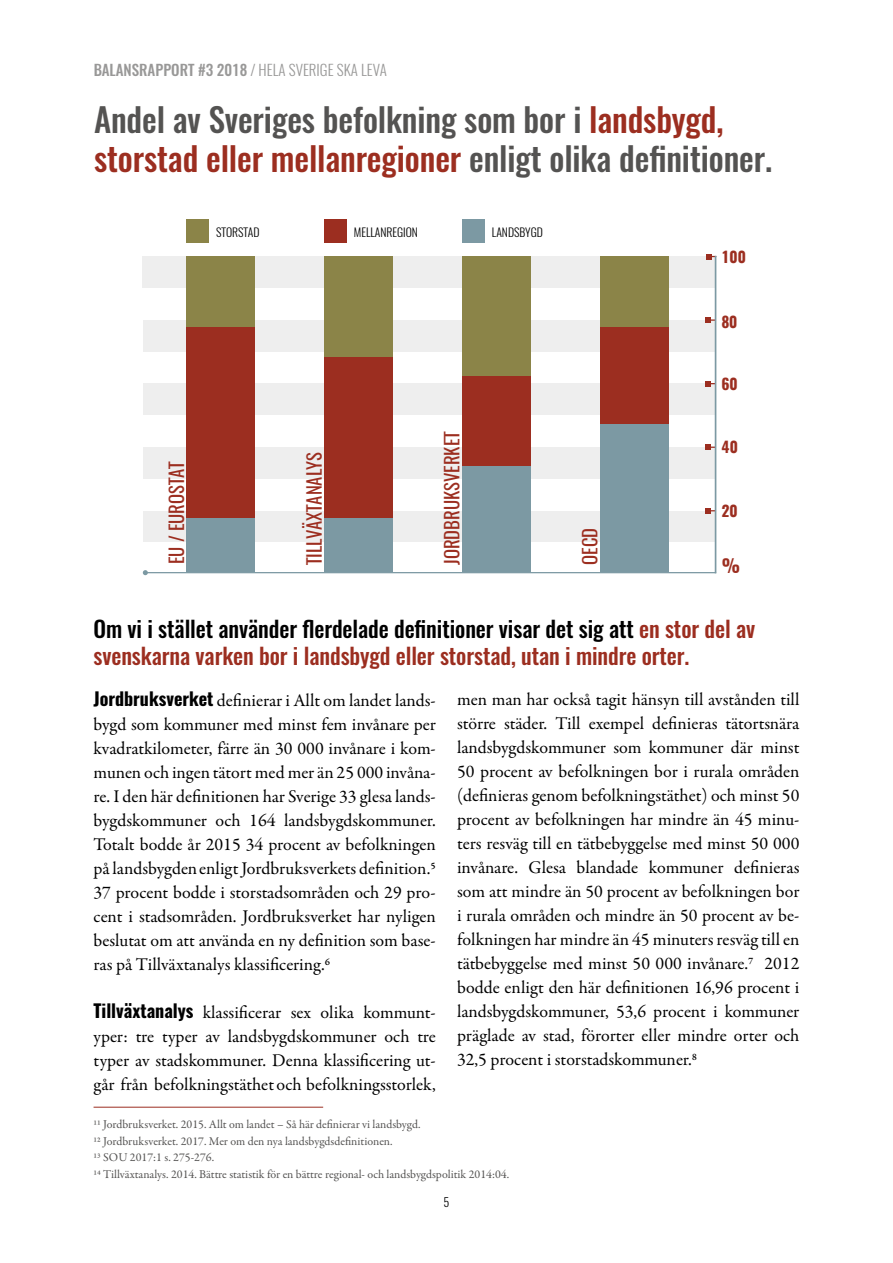
<style>
.page{position:relative;width:893px;height:1263px;background:#fff}
.page>*{position:absolute;margin:0;border:0;box-sizing:border-box;transform-origin:0 0}
.t1{font:500 33px/39px "Oswald";letter-spacing:-.005em;color:#545352}
.t2{font:500 22.5px/27px "Oswald";letter-spacing:-.005em;color:#9c2e20}
.t3{font:18.6px "Oswald";color:#9c2e20}
.t4{font:700 18.15px "Oswald";color:#9c2e20}
.t5{font:18px/24px "Garamond Premr Pro";color:#000;text-align:justify}
.t6{font:700 15.15px "Oswald";color:#9c2e20}
.t7{font:500 15px "Oswald";color:#545352}
.t8{font:12px/16.5px "Garamond Premr Pro";letter-spacing:-.005em;color:#545352}
.t9{font:300 12px "Oswald";color:#000}
.t10{font:300 11.7px "Oswald";letter-spacing:-.005em;color:#000}
.s1{font-weight:300}
.s2{color:#9c2e20}
.s3{color:#000}
.s4{font-family:"Oswald";font-weight:700}
</style>
<div class="page">
<hr style="left:94px;top:1107px;width:229px;height:1px;background:#9c2e20">
<div style="left:142px;top:256px;width:574px;height:32px;background:#eee"></div>
<div style="left:143px;top:320px;width:573px;height:32px;background:#eee"></div>
<div style="left:143px;top:383px;width:573px;height:32px;background:#eee"></div>
<div style="left:143px;top:447px;width:573px;height:32px;background:#eee"></div>
<div style="left:143px;top:511px;width:573px;height:31px;background:#eee"></div>
<svg style="left:706px;top:318px;width:9px;height:5px"></svg>
<svg style="left:706px;top:254px;width:10px;height:5px"></svg>
<svg style="left:706px;top:381px;width:9px;height:5px"></svg>
<svg style="left:706px;top:445px;width:9px;height:5px"></svg>
<svg style="left:706px;top:508px;width:9px;height:5px"></svg>
<hr style="left:145px;top:572px;width:571px;height:1px;background:#7c99a3">
<svg style="left:143px;top:570px;width:5px;height:5px"></svg>
<hr style="left:715px;top:256px;width:1px;height:317px;background:#7c99a3">
<div style="left:187px;top:256px;width:68px;height:71px;background:#8b8448"></div>
<div style="left:324px;top:256px;width:68px;height:101px;background:#8b8448"></div>
<div style="left:462px;top:256px;width:68px;height:120px;background:#8b8448"></div>
<div style="left:601px;top:256px;width:68px;height:71px;background:#8b8448"></div>
<div style="left:187px;top:518px;width:68px;height:54px;background:#7c99a3"></div>
<div style="left:324px;top:518px;width:68px;height:54px;background:#7c99a3"></div>
<div style="left:462px;top:466px;width:68px;height:106px;background:#7c99a3"></div>
<div style="left:601px;top:423px;width:68px;height:149px;background:#7c99a3"></div>
<div style="left:187px;top:327px;width:68px;height:191px;background:#9c2e20"></div>
<div style="left:324px;top:357px;width:68px;height:161px;background:#9c2e20"></div>
<div style="left:462px;top:376px;width:68px;height:90px;background:#9c2e20"></div>
<div style="left:601px;top:327px;width:68px;height:96px;background:#9c2e20"></div>
<div style="left:187px;top:219px;width:22px;height:23px;background:#8b8448"></div>
<div style="left:324px;top:219px;width:23px;height:23px;background:#9c2e20"></div>
<div style="left:462px;top:219px;width:23px;height:23px;background:#7c99a3"></div>
<p class="t7" style="left:93px;top:62px;width:295px">BALANSRAPPORT #3 2018 <span class="s1">/ HELA SVERIGE SKA LEVA</span></p>
<h1 class="t1" style="left:94px;top:102px;width:680px">Andel av Sveriges befolkning som bor i <span class="s2">landsbygd, storstad eller mellanregioner</span> enligt olika definitioner.</h1>
<p class="t10" style="left:216px;top:222px;width:45px">STORSTAD</p>
<p class="t10" style="left:354px;top:222px;width:65px">MELLANREGION</p>
<p class="t10" style="left:492px;top:222px;width:52px">LANDSBYGD</p>
<p class="t3" style="left:160px;top:564px;width:104px;rotate:-90deg">EU / EUROSTAT</p>
<p class="t3" style="left:298px;top:565px;width:115px;rotate:-90deg">TILLVÄXTANALYS</p>
<p class="t3" style="left:435px;top:565px;width:135px;rotate:-90deg">JORDBRUKSVERKET</p>
<p class="t3" style="left:573px;top:565px;width:39px;rotate:-90deg">OECD</p>
<p class="t6" style="left:722px;top:249px;width:26px">100</p>
<p class="t6" style="left:722px;top:314px;width:17px">80</p>
<p class="t6" style="left:722px;top:376px;width:17px">60</p>
<p class="t6" style="left:722px;top:438px;width:18px">40</p>
<p class="t6" style="left:722px;top:503px;width:18px">20</p>
<p class="t4" style="left:722px;top:556px;width:20px">%</p>
<p class="t2" style="left:94px;top:617px;width:663px"><span class="s3">Om vi i stället använder flerdelade definitioner visar det sig att</span> en stor del av svenskarna varken bor i landsbygd eller storstad, utan i mindre orter.</p>
<p class="t5" style="left:94px;top:688px;width:344px"><span class="s4">Jordbruksverket</span> definierar i Allt om landet lands&shy;bygd som kommuner med minst fem invånare per kvadratkilometer, färre än 30 000 invånare i kom&shy;munen och ingen tätort med mer än 25 000 invåna&shy;re. I den här definitionen har Sverige 33 glesa lands&shy;bygdskommuner och 164 landsbygdskommuner.<br>Totalt bodde år 2015 34 procent av befolkningen på landsbygden enligt Jordbruksverkets definition.5<br>37 procent bodde i storstadsområden och 29 pro&shy;cent i stadsområden. Jordbruksverket har nyligen beslutat om att använda en ny definition som base&shy;ras på Tillväxtanalys klassificering.6</p>
<p class="t5" style="left:94px;top:1000px;width:344px"><span class="s4">Tillväxtanalys</span> klassificerar sex olika kommunt&shy;yper: tre typer av landsbygdskommuner och tre typer av stadskommuner. Denna klassificering ut&shy;går från befolkningstäthet och befolkningsstorlek,</p>
<p class="t5" style="left:457px;top:687px;width:344px">men man har också tagit hänsyn till avstånden till större städer. Till exempel definieras tätortsnära landsbygdskommuner som kommuner där minst 50 procent av befolkningen bor i rurala områden (definieras genom befolkningstäthet) och minst 50 procent av befolkningen har mindre än 4 5 minu&shy;ters resväg till en tätbebyggelse med minst 50 000 invånare. Glesa blandade kommuner definieras som att mindre än 50 procent av befolkningen bor i rurala områden och mindre än 50 procent av be&shy;folkningen har mindre än 4 5 minuters resväg till en tätbebyggelse med minst 50 000 invånare.7 2012 bodde enligt den här definitionen 16,96 procent i landsbygdskommuner, 53,6 procent i kommuner präglade av stad, förorter eller mindre orter och 32,5 procent i storstadskommuner.8</p>
<p class="t8" style="left:94px;top:1117px;width:417px">11 Jordbruksverket. 2015. Allt om landet – Så här definierar vi landsbygd.<br>12 Jordbruksverket. 2017. Mer om den nya landsbygdsdefinitionen.<br>13 SOU 2017:1 s. 275-276.<br>14 Tillväxtanalys. 2014. Bättre statistik för en bättre regional- och landsbygdspolitik 2014 :04.</p>
<p class="t9" style="left:444px;top:1191px;width:7px">5</p>
</div>
